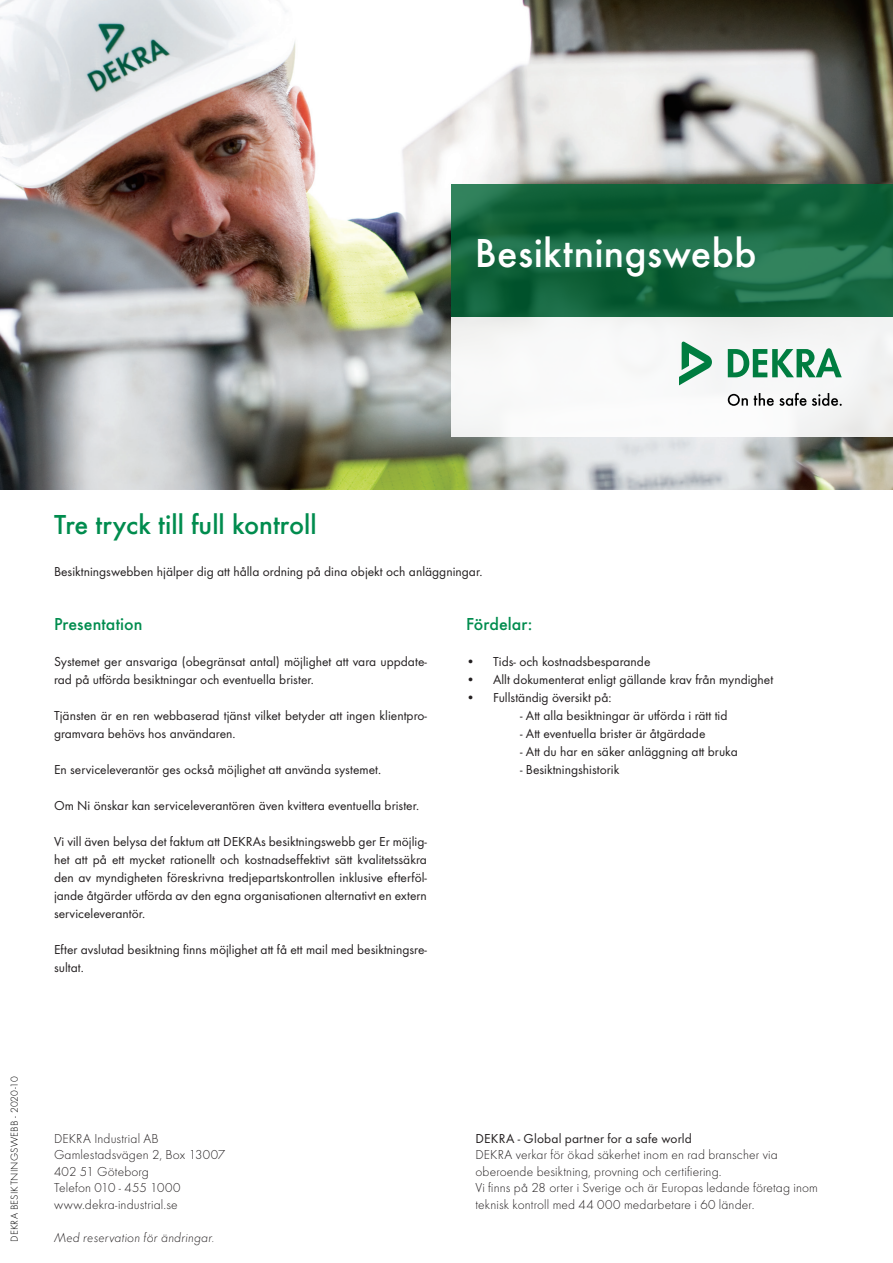
<style>
.page{position:relative;width:893px;height:1263px;background:#fff}
.page>*{position:absolute;margin:0;border:0;box-sizing:border-box;transform-origin:0 0}
.Headline_26_26pt_neg{font:500 42px "Futura T";letter-spacing:.01em;color:#fff}
.Headline{font:500 28.5px "Futura T";color:#008c4e}
.copy_headline_12pt_1{font:500 18px "Futura T";letter-spacing:.005em;color:#008c4e}
.introduction_9pt_11p{font:13.5px/18px "Futura T Boo";color:#231f20}
.address_10_13pt{font:300 13.5px/16.5px "Futura T";letter-spacing:.01em;color:#231f20}
.address_10_13pt-2{font:italic 300 13.5px "Futura T";letter-spacing:.01em;color:#231f20}
.t1{font:300 10.5px "Futura T";letter-spacing:.025em;color:#000001}
.s1{font-family:"Futura T Boo";font-weight:400}
</style>
<div class="page">
<img style="left:0;top:0;width:893px;height:489px">
<svg style="left:451px;top:185px;width:442px;height:132px;background:#14653e"></svg>
<div style="left:451px;top:317px;width:442px;height:119px;background:#f7f8f8"></div>
<svg style="left:728px;top:348px;width:114px;height:29px"></svg>
<svg style="left:679px;top:342px;width:33px;height:44px"></svg>
<svg style="left:728px;top:394px;width:20px;height:12px"></svg>
<svg style="left:754px;top:393px;width:88px;height:13px"></svg>
<p class="Headline_26_26pt_neg" style="left:475px;top:228px;width:283px">Besiktningswebb</p>
<p class="Headline" style="left:54px;top:508px;width:264px">Tre tryck till full kontroll</p>
<p class="introduction_9pt_11p" style="left:54px;top:563px;width:430px">Besiktningswebben hjälper dig att hålla ordning på dina objekt och anläggningar.</p>
<p class="copy_headline_12pt_1" style="left:54px;top:613px;width:90px">Presentation</p>
<p class="copy_headline_12pt_1" style="left:466px;top:613px;width:68px">Fördelar:</p>
<p class="introduction_9pt_11p" style="left:54px;top:653px;width:374px">Systemet ger ansvariga (obegränsat antal) möjlighet att vara uppdate&shy;rad på utförda besiktningar och eventuella brister.</p>
<p class="introduction_9pt_11p" style="left:54px;top:707px;width:374px">Tjänsten är en ren webbaserad tjänst vilket betyder att ingen klientpro&shy;gramvara behövs hos användaren.</p>
<p class="introduction_9pt_11p" style="left:54px;top:761px;width:329px">En serviceleverantör ges också möjlighet att använda systemet.</p>
<p class="introduction_9pt_11p" style="left:54px;top:797px;width:367px">Om Ni önskar kan serviceleverantören även kvittera eventuella brister.</p>
<p class="introduction_9pt_11p" style="left:54px;top:833px;width:374px;text-align:justify">Vi vill även belysa det faktum att DEKRAs besiktningswebb ger Er möjlig&shy;het att på ett mycket rationellt och kostnadseffektivt sätt kvalitetssäkra den av myndigheten föreskrivna tredjepartskontrollen inklusive efterföl&shy;jande åtgärder utförda av den egna organisationen alternativt en extern serviceleverantör.</p>
<p class="introduction_9pt_11p" style="left:54px;top:941px;width:374px">Efter avslutad besiktning finns möjlighet att få ett mail med besiktningsre&shy;sultat.</p>
<p class="introduction_9pt_11p" style="left:466px;top:653px;width:186px">• Tids- och kostnadsbesparande</p>
<p class="introduction_9pt_11p" style="left:466px;top:671px;width:309px">• Allt dokumenterat enligt gällande krav från myndighet</p>
<p class="introduction_9pt_11p" style="left:466px;top:689px;width:147px">• Fullständig översikt på:</p>
<p class="introduction_9pt_11p" style="left:520px;top:707px;width:209px">- Att alla besiktningar är utförda i rätt tid</p>
<p class="introduction_9pt_11p" style="left:520px;top:725px;width:187px">- Att eventuella brister är åtgärdade</p>
<p class="introduction_9pt_11p" style="left:520px;top:743px;width:219px">- Att du har en säker anläggning att bruka</p>
<p class="introduction_9pt_11p" style="left:520px;top:761px;width:101px">- Besiktningshistorik</p>
<p class="t1" style="left:9px;top:1242px;width:167px;rotate:-90deg">DEKRA BESIKTNINGSWEBB - 2020-10</p>
<p class="address_10_13pt" style="left:54px;top:1130px;width:173px">DEKRA Industrial AB<br>Gamlestadsvägen 2, Box 13007<br>402 51 Göteborg<br>Telefon 010 - 455 1000 www.dekra-industrial.se</p>
<p class="address_10_13pt-2" style="left:54px;top:1230px;width:162px">Med reservation för ändringar.</p>
<p class="address_10_13pt" style="left:475px;top:1130px;width:304px"><span class="s1">DEKRA - Global partner for a safe world<br></span>DEKRA verkar för ökad säkerhet inom en rad branscher via</p>
<p class="address_10_13pt" style="left:475px;top:1163px;width:248px">oberoende besiktning, provning och certifiering.</p>
<p class="address_10_13pt" style="left:475px;top:1180px;width:344px">Vi finns på 28 orter i Sverige och är Europas ledande företag inom teknisk kontroll med 44 000 medarbetare i 60 länder.</p>
</div>
